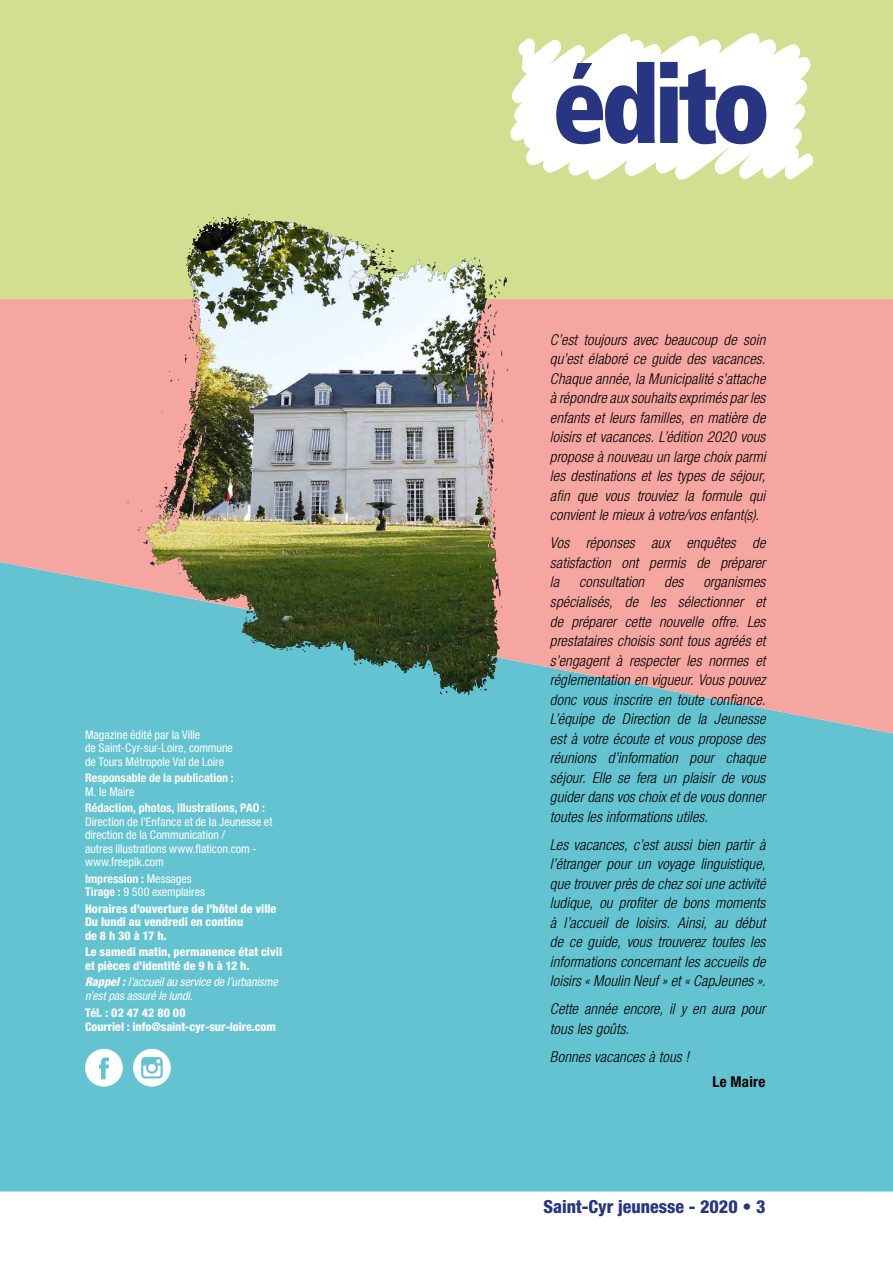
<style>
.page{position:relative;width:893px;height:1276px;background:#fff}
.page>*{position:absolute;margin:0;border:0;box-sizing:border-box;transform-origin:0 0}
.t1{font:900 condensed 108px "Frutiger";letter-spacing:-.05em;color:#283583;scale:.9 1}
.t2{font:800 condensed 18px "Helvetica Neue LT Std";color:#283583}
.t3{font:italic 300 condensed 15px/19.5px "Helvetica Neue LT Std";letter-spacing:.01em;color:#000;text-align:justify}
.t4{font:700 condensed 15px "Helvetica Neue LT Std";letter-spacing:.015em;color:#000}
.t5{font:condensed 12px/13.5px "Helvetica Neue LT Pro";color:#fff}
.t6{font:800 condensed 12px/13.5px "Helvetica Neue LT Std";letter-spacing:.005em;color:#fff}
.t7{font:700 condensed 12px "Helvetica Neue LT Pro";letter-spacing:.005em;color:#fff}
.t8{font:italic condensed 12px/13.5px "Helvetica Neue LT Pro";letter-spacing:-.005em;color:#fff}
.s1{font-weight:700}
.s2{font-family:"Helvetica Neue LT Std";font-weight:800}
</style>
<div class="page">
<div style="left:0;top:733px;width:893px;height:458px;background:#63c3d1"></div>
<svg style="left:0;top:298px;width:893px;height:435px;background:#d6acaa"></svg>
<div style="left:0;top:0;width:893px;height:298px;background:#d0df90"></div>
<svg style="left:510px;top:33px;width:304px;height:147px"></svg>
<svg style="left:85px;top:1049px;width:38px;height:37px"></svg>
<svg style="left:133px;top:1049px;width:38px;height:37px"></svg>
<img style="left:144px;top:220px;width:356px;height:475px">
<img style="left:186px;top:220px;width:44px;height:41px">
<svg style="left:196px;top:234px;width:4px;height:5px"></svg>
<svg style="left:208px;top:214px;width:42px;height:9px"></svg>
<svg style="left:189px;top:294px;width:11px;height:45px"></svg>
<svg style="left:184px;top:354px;width:3px;height:9px"></svg>
<svg style="left:196px;top:352px;width:3px;height:7px"></svg>
<svg style="left:190px;top:381px;width:10px;height:13px"></svg>
<svg style="left:178px;top:424px;width:8px;height:28px"></svg>
<svg style="left:174px;top:461px;width:8px;height:7px"></svg>
<svg style="left:143px;top:540px;width:5px;height:4px"></svg>
<svg style="left:155px;top:482px;width:12px;height:35px"></svg>
<svg style="left:149px;top:561px;width:6px;height:4px"></svg>
<svg style="left:186px;top:579px;width:12px;height:11px"></svg>
<svg style="left:173px;top:510px;width:5px;height:15px"></svg>
<svg style="left:427px;top:262px;width:8px;height:10px"></svg>
<svg style="left:474px;top:256px;width:33px;height:42px"></svg>
<svg style="left:477px;top:304px;width:31px;height:118px;background:#d5968f"></svg>
<svg style="left:486px;top:429px;width:11px;height:62px"></svg>
<svg style="left:493px;top:510px;width:2px;height:8px"></svg>
<svg style="left:492px;top:526px;width:4px;height:20px"></svg>
<svg style="left:495px;top:578px;width:6px;height:19px"></svg>
<svg style="left:480px;top:678px;width:7px;height:13px"></svg>
<svg style="left:440px;top:690px;width:8px;height:5px"></svg>
<svg style="left:199px;top:439px;width:2px;height:6px"></svg>
<svg style="left:354px;top:662px;width:8px;height:4px"></svg>
<svg style="left:349px;top:239px;width:49px;height:35px"></svg>
<svg style="left:245px;top:610px;width:11px;height:12px"></svg>
<svg style="left:323px;top:644px;width:7px;height:3px"></svg>
<svg style="left:302px;top:649px;width:4px;height:3px"></svg>
<svg style="left:251px;top:639px;width:8px;height:4px"></svg>
<svg style="left:278px;top:648px;width:15px;height:2px"></svg>
<p class="t5" style="left:85px;top:727px;width:149px">Magazine édité par la Ville<br>de Saint-Cyr-sur-Loire, commune de Tours Métropole Val de Loire</p>
<p class="t7" style="left:85px;top:770px;width:150px">Responsable de la publication :</p>
<p class="t5" style="left:85px;top:784px;width:51px">M. le Maire</p>
<p class="t7" style="left:85px;top:800px;width:181px">Rédaction, photos, illustrations, PAO :</p>
<p class="t5" style="left:85px;top:814px;width:189px">Direction de l'Enfance et de la Jeunesse et direction de la Communication /<br>autres illustrations www.flaticon.com - www.freepik.com</p>
<p class="t5" style="left:85px;top:871px;width:122px"><span class="s1">Impression :</span> Messages<br><span class="s1">Tirage :</span> 9 500 exemplaires</p>
<p class="t6" style="left:85px;top:901px;width:193px">Horaires d’ouverture de l’hôtel de ville<br>Du lundi au vendredi en continu<br>de 8 h 30 à 17 h.</p>
<p class="t6" style="left:85px;top:945px;width:199px">Le samedi matin, permanence état civil et pièces d’identité de 9 h à 12 h.</p>
<p class="t8" style="left:85px;top:975px;width:194px"><span class="s2">Rappel :</span> l’accueil au service de l’urbanisme n’est pas assuré le lundi.</p>
<p class="t6" style="left:85px;top:1006px;width:192px">Tél. : 02 47 42 80 00<br>Courriel : info@saint-cyr-sur-loire.com</p>
<h1 class="t1" style="left:553px;top:39px;width:243px">édito</h1>
<p class="t3" style="left:550px;top:330px;width:217px">C’est toujours avec beaucoup de soin qu’est élaboré ce guide des vacances.<br>Chaque année, la Municipalité s’attache à répondre aux souhaits exprimés par les enfants et leurs familles, en matière de loisirs et vacances. L’édition 2020 vous propose à nouveau un large choix parmi les destinations et les types de séjour, afin que vous trouviez la formule qui convient le mieux à votre/vos enfant(s).</p>
<p class="t3" style="left:550px;top:534px;width:217px">Vos réponses aux enquêtes de satisfaction ont permis de préparer la</p>
<p class="t3" style="left:550px;top:573px;width:217px;text-indent:153px">organismes spécialisés, de les sélectionner et de préparer cette nouvelle offre. Les prestataires choisis sont tous agréés et s’engagent à respecter les normes et réglementation en vigueur. Vous pouvez donc vous inscrire en toute confiance.<br>L’équipe de Direction de la Jeunesse est à votre écoute et vous propose des réunions d’information pour chaque séjour. Elle se fera un plaisir de vous guider dans vos choix et de vous donner toutes les informations utiles.</p>
<p class="t3" style="left:550px;top:835px;width:217px">Les vacances, c’est aussi bien partir à l’étranger pour un voyage linguistique, que trouver près de chez soi une activité ludique, ou profiter de bons moments à l’accueil de loisirs. Ainsi, au début de ce guide, vous trouverez toutes les informations concernant les accueils de loisirs « Moulin Neuf » et « CapJeunes ».</p>
<p class="t3" style="left:550px;top:999px;width:217px">Cette année encore, il y en aura pour tous les goûts.</p>
<p class="t3" style="left:550px;top:1047px;width:141px">Bonnes vacances à tous !</p>
<p class="t4" style="left:712px;top:1072px;width:54px">Le Maire</p>
<p class="t3" style="left:579px;top:573px;width:67px">consultation</p>
<p class="t3" style="left:664px;top:573px;width:21px">des</p>
<p class="t2" style="left:543px;top:1195px;width:223px">Saint-Cyr jeunesse - 2020 • 3</p>
</div>
